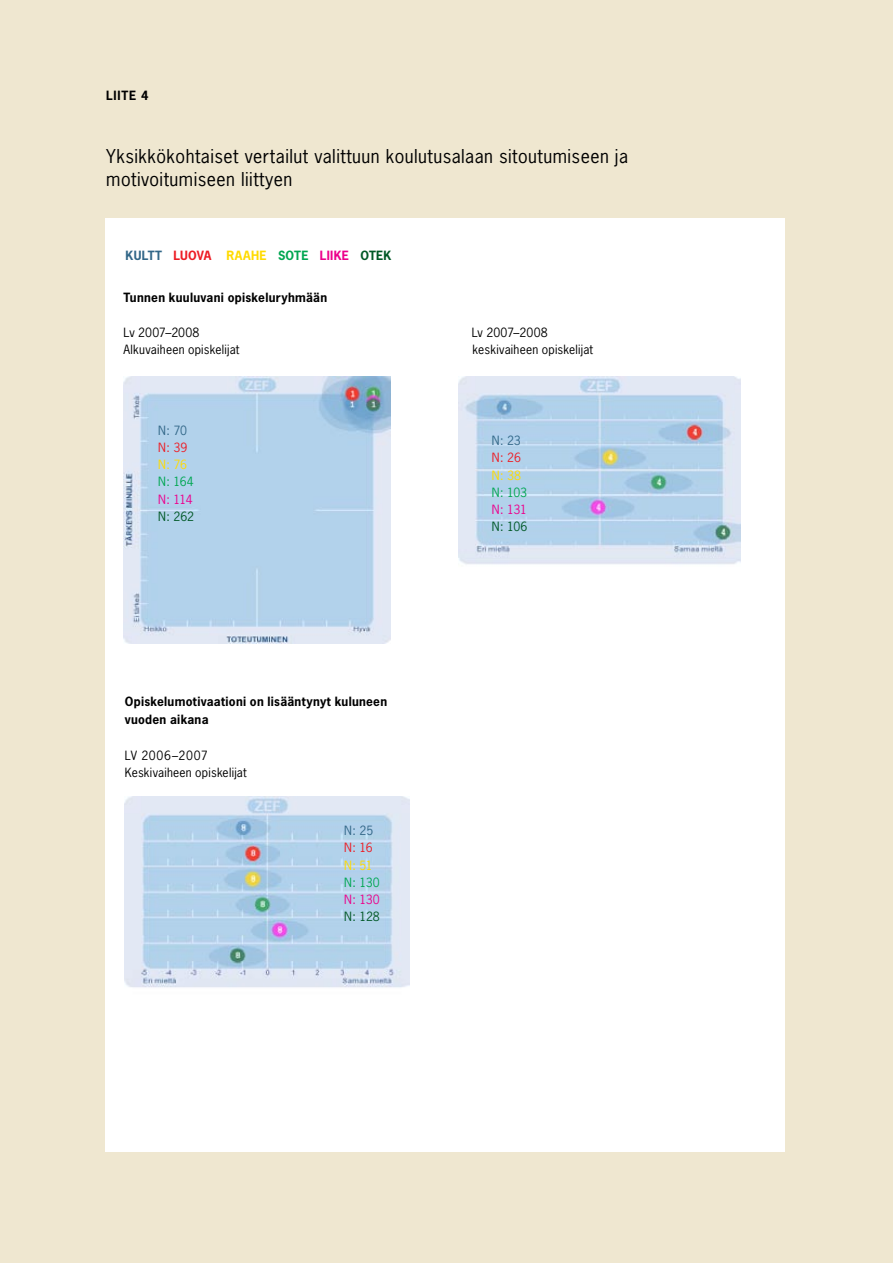
<style>
.page{position:relative;width:893px;height:1263px;background:#efe7d0}
.page>*{position:absolute;margin:0;border:0;box-sizing:border-box;transform-origin:0 0}
.t1{font:18px/22.5px "News Gothic";letter-spacing:.025em;color:#000}
.t2{font:12px/17.2px "News Gothic";letter-spacing:.02em;color:#000}
.t3{font:700 12px/18px "News Gothic";letter-spacing:.025em;color:#000}
.t4{font:12px "News Gothic";letter-spacing:-.025em;color:#00a651}
.t5{font:12px "News Gothic";letter-spacing:-.045em;color:#ec008c}
.t6{font:12px "News Gothic";letter-spacing:-.005em;color:#005826}
.t7{font:12px "News Gothic";color:#326788}
.t8{font:12px "News Gothic";color:#ed1c24}
.t9{font:12px "News Gothic";color:#ffdb00}
.t10{font:700 12px "News Gothic";color:#ed1c24}
.t11{font:700 12px "News Gothic";color:#00a651}
.t12{font:700 12px "News Gothic";color:#326788}
.t13{font:700 12px "News Gothic";color:#ec008c}
.t14{font:700 12px "News Gothic";color:#005826}
.s1{color:#ffdb00}
</style>
<div class="page">
<div style="left:105px;top:218px;width:680px;height:934px;background:#fff"></div>
<img style="left:125px;top:797px;width:284px;height:191px">
<img style="left:458px;top:376px;width:282px;height:189px">
<img style="left:123px;top:376px;width:267px;height:268px">
<p class="t3" style="left:106px;top:86px;width:7px">LIITE</p>
<p class="t3" style="left:141px;top:86px;width:9px">4</p>
<h1 class="t1" style="left:106px;top:145px;width:523px">Yksikkökohtaiset vertailut valittuun koulutusalaan sitoutumiseen ja motivoitumiseen liittyen</h1>
<p class="t12" style="left:126px;top:247px;width:9px">KULTT</p>
<p class="t10" style="left:173px;top:247px;width:62px">LU OVA <span class="s1">RAA</span></p>
<p class="t11" style="left:251px;top:247px;width:51px"><span class="s1">HE</span> SOTE</p>
<p class="t13" style="left:320px;top:247px;width:7px">LIIKE</p>
<p class="t14" style="left:360px;top:247px;width:18px">OTEK</p>
<p class="t3" style="left:124px;top:288px;width:205px">Tunnen kuuluvani opiskeluryhmään</p>
<p class="t2" style="left:124px;top:323px;width:77px">Lv 2007–2008</p>
<p class="t2" style="left:472px;top:323px;width:77px">Lv 2007–2008</p>
<p class="t2" style="left:124px;top:341px;width:118px">Alkuvaiheen opiskelijat</p>
<p class="t2" style="left:472px;top:341px;width:122px">keskivaiheen opiskelijat</p>
<p class="t7" style="left:158px;top:422px;width:30px">N: 70</p>
<p class="t8" style="left:158px;top:440px;width:31px">N: 39</p>
<p class="t9" style="left:158px;top:457px;width:30px">N: 76</p>
<p class="t4" style="left:158px;top:474px;width:37px">N: 164</p>
<p class="t5" style="left:158px;top:491px;width:36px">N: 114</p>
<p class="t6" style="left:158px;top:509px;width:37px">N: 262</p>
<p class="t3" style="left:125px;top:692px;width:264px">Opiskelumotivaationi on lisääntynyt kuluneen vuoden aikana</p>
<p class="t2" style="left:125px;top:747px;width:124px">Lv 2006–2007<br>Keskivaiheen opiskelijat</p>
<p class="t7" style="left:344px;top:823px;width:30px">N: 25</p>
<p class="t8" style="left:344px;top:840px;width:30px">N: 16</p>
<p class="t9" style="left:344px;top:857px;width:30px">N: 51</p>
<p class="t4" style="left:344px;top:874px;width:37px">N: 130</p>
<p class="t5" style="left:344px;top:892px;width:37px">N: 130</p>
<p class="t6" style="left:344px;top:909px;width:37px">N: 128</p>
<p class="t7" style="left:492px;top:433px;width:31px">N: 23</p>
<p class="t8" style="left:492px;top:450px;width:31px">N: 26</p>
<p class="t9" style="left:492px;top:467px;width:31px">N: 38</p>
<p class="t4" style="left:492px;top:485px;width:37px">N: 103</p>
<p class="t5" style="left:492px;top:502px;width:37px">N: 131</p>
<p class="t6" style="left:492px;top:519px;width:37px">N: 106</p>
</div>
